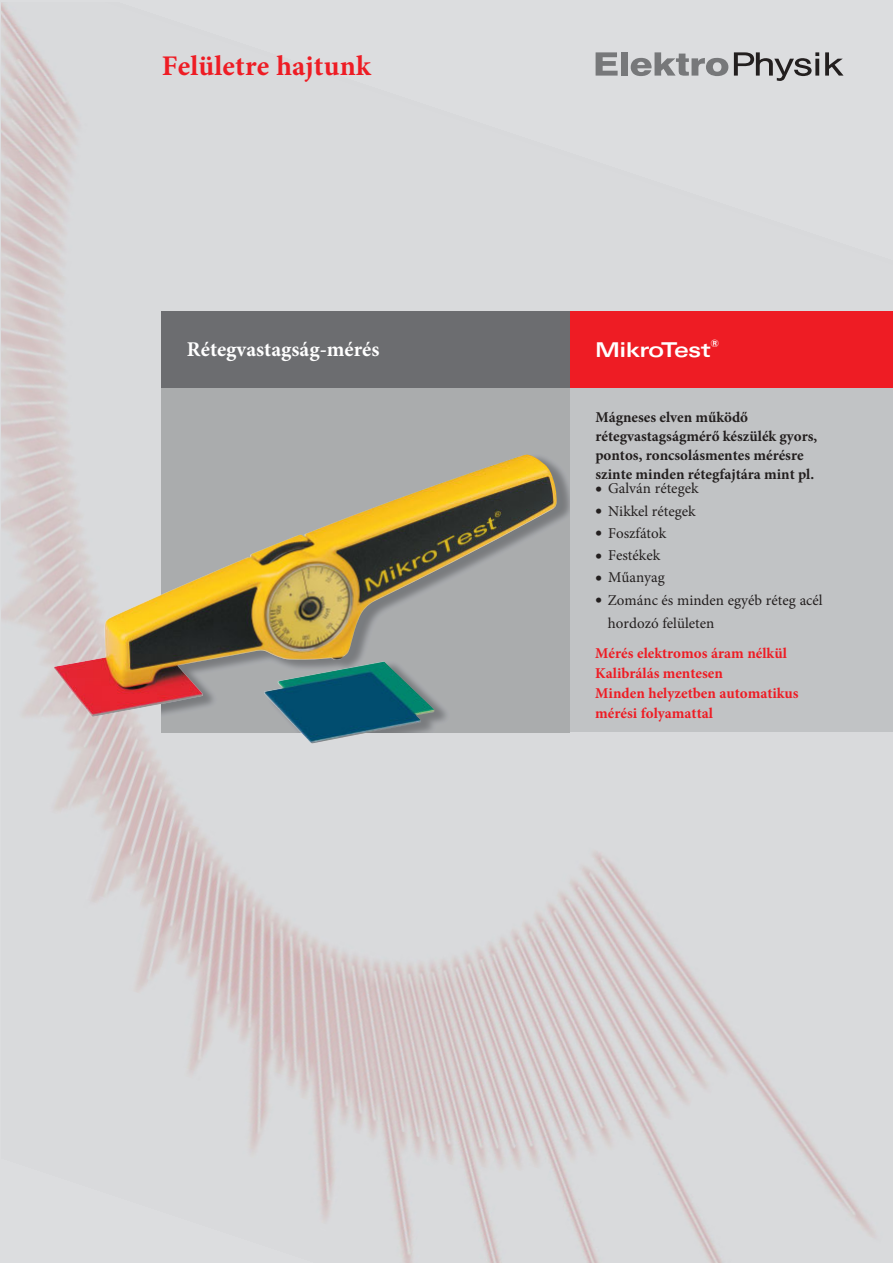
<style>
.page{position:relative;width:893px;height:1263px;background:#fff}
.page>*{position:absolute;margin:0;border:0;box-sizing:border-box;transform-origin:0 0}
.t1{font:700 28.5px "Minion Pro";letter-spacing:.005em;color:#ee1c24}
.t2{font:700 21px "Minion Pro";color:#fff}
.t3{font:700 21px "Univers Extended BQ";color:#fff}
.t4{font:700 15px/18.9px "Minion Pro";color:#231f1f}
.t5{font:15px/23.5px "Minion Pro";color:#231f1f}
.t6{font:700 15px/20.1px "Minion Pro";color:#ee1c24}
.t7{font:700 10.5px "Univers Extended BQ";color:#fff}
.s1{font-family:"Univers Condensed BQ";font-size:19.5px}
</style>
<div class="page">
<img style="left:2px;top:3px;width:890px;height:1260px">
<div style="left:570px;top:388px;width:322px;height:344px;background:#c1c3c5"></div>
<svg style="left:595px;top:52px;width:22px;height:24px"></svg>
<div style="left:621px;top:52px;width:6px;height:24px;background:#77787a"></div>
<svg style="left:630px;top:52px;width:189px;height:29px"></svg>
<svg style="left:825px;top:52px;width:18px;height:24px"></svg>
<div style="left:570px;top:311px;width:322px;height:77px;background:#ee1c24"></div>
<div style="left:161px;top:388px;width:409px;height:344px;background:#aaacad"></div>
<img style="left:525px;top:454px;width:45px;height:67px">
<div style="left:161px;top:311px;width:409px;height:77px;background:#6c6d70"></div>
<img style="left:54px;top:455px;width:503px;height:289px">
<h1 class="t1" style="left:162px;top:46px;width:210px">Felületre hajtunk</h1>
<h2 class="t2" style="left:187px;top:335px;width:194px">Rétegvastagság-mérés</h2>
<h2 class="t3" style="left:595px;top:342px;width:117px">MikroTest</h2>
<p class="t7" style="left:710px;top:340px;width:10px">®</p>
<p class="t4" style="left:595px;top:408px;width:223px">Mágneses elven működő rétegvastagságmérő készülék gyors, pontos, roncsolásmentes mérésre szinte minden rétegfajtára mint pl.</p>
<p class="t5" style="left:595px;top:477px;width:105px"><span class="s1">•</span> Galván rétegek</p>
<p class="t5" style="left:595px;top:499px;width:102px"><span class="s1">•</span> Nikkel rétegek</p>
<p class="t5" style="left:595px;top:521px;width:72px"><span class="s1">•</span> Foszfátok</p>
<p class="t5" style="left:595px;top:544px;width:66px"><span class="s1">•</span> Festékek</p>
<p class="t5" style="left:595px;top:566px;width:71px"><span class="s1">•</span> Műanyag</p>
<p class="t5" style="left:608px;top:588px;width:216px;text-indent:-12px"><span class="s1">•</span> Zománc és minden egyéb réteg acél hordozó felületen</p>
<p class="t6" style="left:595px;top:643px;width:205px">Mérés elektromos áram nélkül<br>Kalibrálás mentesen<br>Minden helyzetben automatikus mérési folyamattal</p>
</div>
